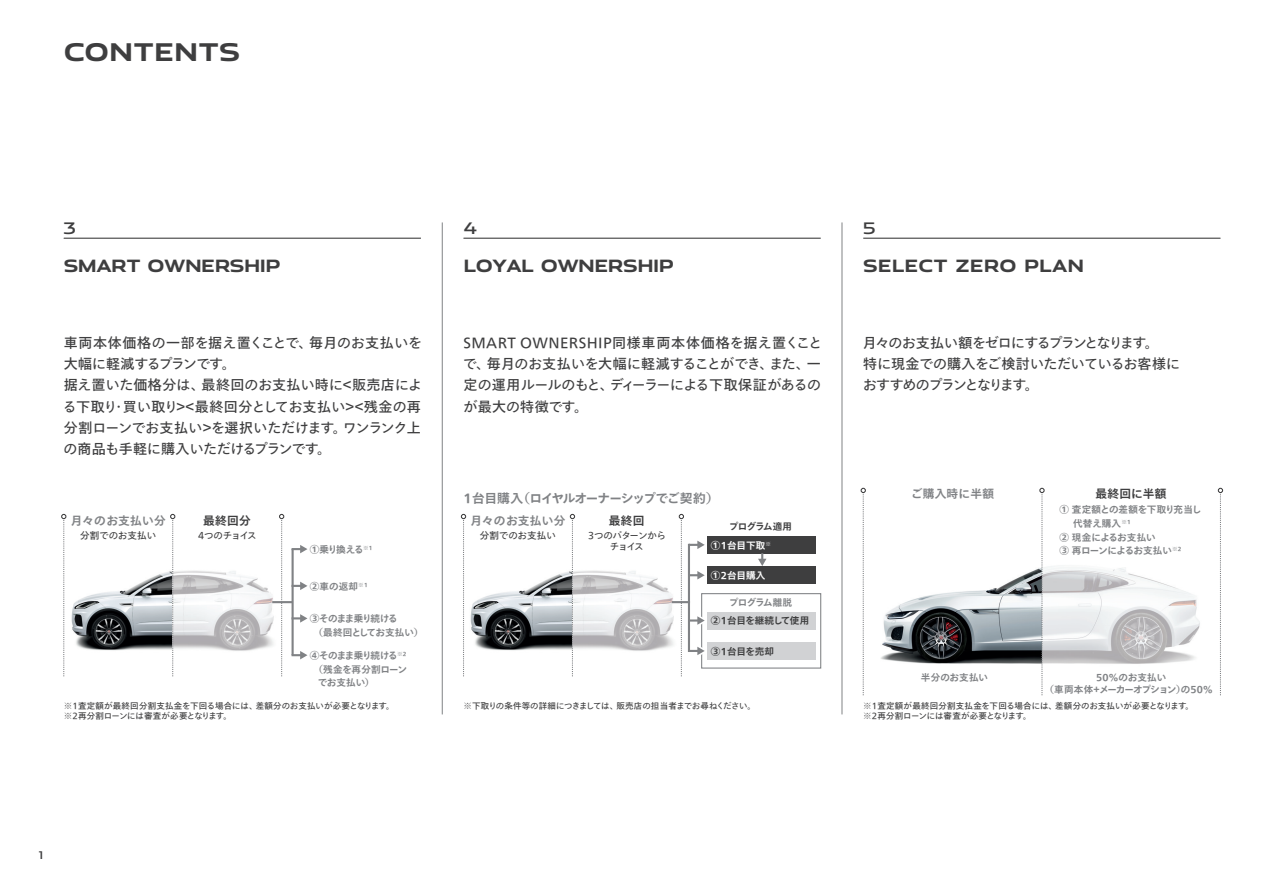
<style>
.page{position:relative;width:1263px;height:893px;background:#fff}
.page>*{position:absolute;margin:0;border:0;box-sizing:border-box;transform-origin:0 0}
.t1{font:700 24.45px "Jaguar Modern";letter-spacing:.005em;color:#3e3e3f}
.t2{font:700 16.95px "Jaguar Modern";letter-spacing:-.03em;color:#3e3e3f}
.t3{font:700 16.95px "Jaguar Modern";color:#3e3e3f}
.t4{font:15.9px "Jaguar Modern";color:#3e3e3f}
.t5{font:14.1px/21.3px "Tazugane Gothic Std N";letter-spacing:-.01em;color:#3e3e3f}
.t6{font:14.1px/21.3px "Tazugane Gothic Std N";letter-spacing:.01em;color:#3e3e3f}
.t7{font:14.1px/21.3px "Tazugane Gothic Std N";letter-spacing:-.05em;color:#3e3e3f}
.t8{font:700 12.75px "Tazugane Gothic Std N";letter-spacing:-.075em;color:#808285}
.t9{font:700 11.7px "Tazugane Gothic Std N";letter-spacing:.025em;color:#808285}
.t10{font:700 11.7px "Tazugane Gothic Std N";letter-spacing:.025em;color:#3e3e3f}
.t11{font:10.65px "Jaguar Modern";color:#3e3e3f}
.t12{font:700 9.6px/12.8px "Tazugane Gothic Std N";letter-spacing:-.035em;color:#808285;text-align:center}
.t13{font:700 9.6px/13.8px "Tazugane Gothic Std N";letter-spacing:-.065em;color:#808285}
.t14{font:9.6px/11.6px "Tazugane Gothic Std N";letter-spacing:-.085em;color:#3e3e3f;text-align:center}
.t15{font:9.6px "Tazugane Gothic Std N";letter-spacing:-.005em;color:#3e3e3f}
.t16{font:700 9.6px "Tazugane Gothic Std N";letter-spacing:.025em;color:#fff}
.t17{font:700 9.6px "Tazugane Gothic Std N";letter-spacing:-.09em;color:#808285}
.t18{font:700 9.6px "Tazugane Gothic Std N";letter-spacing:-.025em;color:#3e3e3f}
.t19{font:700 9.6px "Tazugane Gothic Std N";color:#808285}
.t20{font:700 9.6px "Tazugane Gothic Std N";letter-spacing:.01em;color:#808285}
.t21{font:700 9.6px "Tazugane Gothic Std N";letter-spacing:.005em;color:#3e3e3f}
.t22{font:700 9.6px "Tazugane Gothic Std N";letter-spacing:-.075em;color:#3e3e3f}
.t23{font:700 9.6px "Tazugane Gothic Std N";letter-spacing:-.075em;color:#808285}
.t24{font:8.55px/10.4px "Tazugane Gothic Std N";letter-spacing:.005em;color:#3e3e3f}
</style>
<div class="page">
<hr style="left:842px;top:222px;width:1px;height:492px;background:#808285">
<hr style="left:442px;top:222px;width:1px;height:492px;background:#808285">
<img style="left:881px;top:568px;width:158px;height:96px">
<img style="left:470px;top:571px;width:100px;height:80px">
<img style="left:71px;top:571px;width:99px;height:80px">
<svg style="left:461px;top:514px;width:5px;height:162px"></svg>
<svg style="left:61px;top:514px;width:5px;height:162px"></svg>
<svg style="left:170px;top:514px;width:114px;height:162px"></svg>
<hr style="left:463px;top:238px;width:358px;height:1px;background:#3e3e3f">
<hr style="left:64px;top:238px;width:357px;height:1px;background:#3e3e3f">
<svg style="left:860px;top:488px;width:6px;height:207px"></svg>
<svg style="left:1039px;top:488px;width:184px;height:207px"></svg>
<hr style="left:863px;top:238px;width:357px;height:1px;background:#3e3e3f">
<div style="left:701px;top:593px;width:120px;height:76px;border:1px solid #808285"></div>
<div style="left:707px;top:567px;width:108px;height:17px;background:#3e3e3f"></div>
<div style="left:707px;top:536px;width:108px;height:17px;background:#3e3e3f"></div>
<div style="left:707px;top:612px;width:108px;height:17px;background:#d1d2d4"></div>
<div style="left:707px;top:643px;width:108px;height:17px;background:#d1d2d4"></div>
<svg style="left:758px;top:554px;width:8px;height:12px"></svg>
<hr style="left:272px;top:601px;width:21px;height:2px;background:#808285">
<svg style="left:293px;top:545px;width:14px;height:8px"></svg>
<svg style="left:294px;top:614px;width:13px;height:9px"></svg>
<svg style="left:294px;top:582px;width:13px;height:8px"></svg>
<hr style="left:292px;top:549px;width:2px;height:106px;background:#808285">
<svg style="left:293px;top:651px;width:14px;height:8px"></svg>
<svg style="left:570px;top:514px;width:141px;height:162px"></svg>
<hr style="left:688px;top:545px;width:2px;height:106px;background:#808285">
<h1 class="t1" style="left:64px;top:31px;width:178px">CONTENTS</h1>
<h3 class="t4" style="left:64px;top:215px;width:14px">3</h3>
<h3 class="t4" style="left:463px;top:215px;width:15px">4</h3>
<h2 class="t2" style="left:64px;top:252px;width:218px">SMART OWNERSHIP</h2>
<h2 class="t2" style="left:463px;top:252px;width:212px">LOYAL OWNERSHIP</h2>
<h3 class="t5" style="left:63px;top:333px;width:361px">車両本体価格の一部を据え置くことで、毎月のお支払いを大幅に軽減するプランです。<br>据え置いた価格分は、最終回のお支払い時に＜販売店による下取り・買い取り＞＜最終回分としてお支払い＞＜残金の再分割ローンでお支払い＞を選択いただけます。ワンランク上の商品も手軽に購入いただけるプランです。</h3>
<h3 class="t6" style="left:463px;top:333px;width:361px">SMART OWNERSHIP同様車両本体価格を据え置くことで、毎月のお支払いを大幅に軽減することができ、また、一定の運用ルールのもと、ディーラーによる下取保証があるのが最大の特徴です。</h3>
<h3 class="t8" style="left:463px;top:490px;width:257px">1台目購入（ロイヤルオーナーシップでご契約）</h3>
<h3 class="t9" style="left:71px;top:512px;width:97px">月々のお支払い分</h3>
<p class="t15" style="left:80px;top:528px;width:78px">分割でのお支払い</p>
<h3 class="t10" style="left:203px;top:512px;width:49px">最終回分</h3>
<p class="t14" style="left:198px;top:530px;width:60px">4つのチョイス</p>
<p class="t12" style="left:310px;top:544px;width:64px">①乗り換える<sup>※1</sup></p>
<p class="t12" style="left:310px;top:581px;width:59px">②車の返却<sup>※1</sup></p>
<p class="t13" style="left:313px;top:612px;width:111px;text-indent:-4px">③そのまま乗り続ける<br>（最終回としてお支払い）</p>
<p class="t17" style="left:310px;top:648px;width:98px">④そのまま乗り続ける<sup>※2</sup></p>
<p class="t12" style="left:313px;top:663px;width:95px">（残金を再分割ローン</p>
<p class="t12" style="left:318px;top:677px;width:58px">でお支払い）</p>
<h3 class="t9" style="left:470px;top:512px;width:97px">月々のお支払い分</h3>
<p class="t15" style="left:480px;top:528px;width:78px">分割でのお支払い</p>
<h3 class="t10" style="left:609px;top:512px;width:37px">最終回</h3>
<p class="t14" style="left:588px;top:530px;width:79px">3つのパターンからチョイス</p>
<p class="t22" style="left:729px;top:520px;width:65px">プログラム適用</p>
<p class="t16" style="left:711px;top:538px;width:62px">①1台目下取<sup>※</sup></p>
<p class="t16" style="left:711px;top:569px;width:56px">①2台目購入</p>
<p class="t18" style="left:711px;top:614px;width:100px">②1台目を継続して使用</p>
<p class="t21" style="left:711px;top:644px;width:65px">③1台目を売却</p>
<p class="t23" style="left:729px;top:595px;width:65px">プログラム離脱</p>
<h3 class="t4" style="left:863px;top:215px;width:15px">5</h3>
<h2 class="t3" style="left:863px;top:252px;width:222px">SELECT ZERO PLAN</h2>
<h3 class="t7" style="left:863px;top:333px;width:319px">月々のお支払い額をゼロにするプランとなります。<br>特に現金での購入をご検討いただいているお客様におすすめのプランとなります。</h3>
<h3 class="t9" style="left:911px;top:485px;width:85px">ご購入時に半額</h3>
<h3 class="t10" style="left:1095px;top:485px;width:72px">最終回に半額</h3>
<p class="t12" style="left:1059px;top:504px;width:144px">① 査定額との差額を下取り充当し</p>
<p class="t12" style="left:1073px;top:518px;width:59px">代替え購入<sup>※1</sup></p>
<p class="t19" style="left:1059px;top:530px;width:98px">② 現金によるお支払い</p>
<p class="t12" style="left:1059px;top:545px;width:124px">③ 再ローンによるお支払い<sup>※2</sup></p>
<p class="t20" style="left:921px;top:670px;width:69px">半分のお支払い</p>
<p class="t12" style="left:1044px;top:671px;width:170px">50％のお支払い<br>（車両本体＋メーカーオプション）の50％</p>
<p class="t24" style="left:64px;top:701px;width:332px">※1査定額が最終回分割支払金を下回る場合には、差額分のお支払いが必要となります。※2再分割ローンには審査が必要となります。</p>
<p class="t24" style="left:863px;top:701px;width:332px">※1査定額が最終回分割支払金を下回る場合には、差額分のお支払いが必要となります。※2再分割ローンには審査が必要となります。</p>
<p class="t24" style="left:463px;top:701px;width:294px">※下取りの条件等の詳細につきましては、販売店の担当者までお尋ねください。</p>
<p class="t11" style="left:39px;top:846px;width:6px">1</p>
</div>
